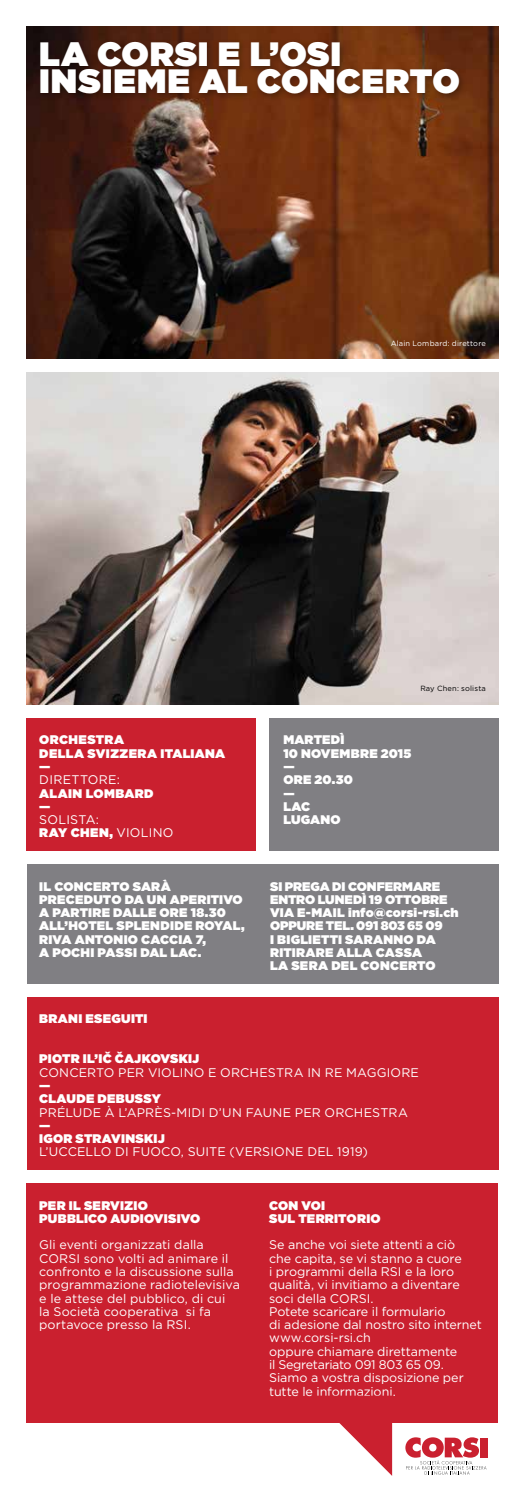
<style>
.page{position:relative;width:525px;height:1502px;background:#fff}
.page>*{position:absolute;margin:0;border:0;box-sizing:border-box;transform-origin:0 0}
.t1{font:900 33.75px/26.5px "Gotham";letter-spacing:.025em;color:#fff}
.t2{font:12.5px/13.2px "Gotham";color:#fff}
.t3{font:900 12.5px/13.2px "Gotham";letter-spacing:.015em;color:#fff}
.t4{font:12.5px "Gotham";letter-spacing:.025em;color:#fff}
.t5{font:7.5px "Gotham";letter-spacing:.025em;color:#fff}
.t6{font:7.5px "Gotham";letter-spacing:.025em;color:#000}
.s1{font-weight:900}
</style>
<div class="page">
<div style="left:27px;top:864px;width:471px;height:119px;background:#807f83"></div>
<div style="left:27px;top:718px;width:229px;height:132px;background:#ca202f"></div>
<div style="left:269px;top:718px;width:229px;height:132px;background:#807f83"></div>
<img style="left:27px;top:27px;width:471px;height:332px">
<img style="left:27px;top:372px;width:471px;height:332px">
<div style="left:27px;top:997px;width:471px;height:172px;background:#ca202f"></div>
<div style="left:27px;top:1183px;width:471px;height:239px;background:#ca202f"></div>
<div style="left:35px;top:38px;width:431px;height:65px;background:#000;opacity:.35"></div>
<svg style="left:312px;top:1422px;width:80px;height:53px"></svg>
<div style="left:480px;top:1437px;width:7px;height:20px;background:#ca202f"></div>
<svg style="left:405px;top:1437px;width:81px;height:37px"></svg>
<h1 class="t1" style="left:39px;top:41px;width:422px">LA CORSI E L’OSI<br>INSIEME AL CONCERTO</h1>
<p class="t5" style="left:390px;top:338px;width:97px">Alain Lombard: direttore</p>
<p class="t6" style="left:420px;top:683px;width:67px">Ray Chen: solista</p>
<p class="t3" style="left:283px;top:733px;width:129px">MARTEDÌ<br>10 NOVEMBRE 2015 —<br>ORE 20.30<br>—<br>LAC<br>LUGANO</p>
<p class="t3" style="left:39px;top:733px;width:187px">ORCHESTRA<br>DELLA SVIZZERA ITALIANA —</p>
<p class="t4" style="left:39px;top:772px;width:82px">DIRETTORE:</p>
<p class="t3" style="left:39px;top:786px;width:116px">ALAIN LOMBARD —</p>
<p class="t2" style="left:39px;top:813px;width:136px">SOLISTA:<br><span class="s1">RAY CHEN,</span> VIOLINO</p>
<p class="t3" style="left:39px;top:879px;width:207px">IL CONCERTO SARÀ<br>PRECEDUTO DA UN APERITIVO<br>A PARTIRE DALLE ORE 18.30<br>ALL’HOTEL SPLENDIDE ROYAL,<br>RIVA ANTONIO CACCIA 7,<br>A POCHI PASSI DAL LAC.</p>
<p class="t3" style="left:270px;top:879px;width:190px">SI PREGA DI CONFERMARE<br>ENTRO LUNEDÌ 19 OTTOBRE<br>VIA E-MAIL info@corsi-rsi.ch<br>OPPURE TEL. 091 803 65 09<br>I BIGLIETTI SARANNO DA<br>RITIRARE ALLA CASSA<br>LA SERA DEL CONCERTO</p>
<p class="t3" style="left:39px;top:1012px;width:110px">BRANI ESEGUITI</p>
<p class="t3" style="left:39px;top:1052px;width:161px">PIOTR IL’IČ ČAJKOVSKIJ</p>
<p class="t2" style="left:39px;top:1065px;width:381px">CONCERTO PER VIOLINO E ORCHESTRA IN RE MAGGIORE</p>
<p class="t3" style="left:39px;top:1078px;width:123px">—<br>CLAUDE DEBUSSY</p>
<p class="t2" style="left:39px;top:1105px;width:370px">PRÉLUDE À L’APRÈS-MIDI D’UN FAUNE PER ORCHESTRA</p>
<p class="t3" style="left:39px;top:1118px;width:127px">—<br>IGOR STRAVINSKIJ</p>
<p class="t2" style="left:39px;top:1145px;width:330px">L’UCCELLO DI FUOCO, SUITE (VERSIONE DEL 1919)</p>
<p class="t3" style="left:39px;top:1198px;width:162px">PER IL SERVIZIO<br>PUBBLICO AUDIOVISIVO</p>
<p class="t2" style="left:39px;top:1238px;width:202px">Gli eventi organizzati dalla<br>CORSI sono volti ad animare il confronto e la discussione sulla programmazione radiotelevisiva e le attese del pubblico, di cui<br>la Società cooperativa si fa portavoce presso la RSI.</p>
<p class="t3" style="left:269px;top:1198px;width:113px">CON VOI<br>SUL TERRITORIO</p>
<p class="t2" style="left:269px;top:1238px;width:214px">Se anche voi siete attenti a ciò<br>che capita, se vi stanno a cuore<br>i programmi della RSI e la loro qualità, vi invitiamo a diventare soci della CORSI.<br>Potete scaricare il formulario<br>di adesione dal nostro sito internet www.corsi-rsi.ch<br>oppure chiamare direttamente<br>il Segretariato 091 803 65 09.<br>Siamo a vostra disposizione per tutte le informazioni.</p>
</div>
